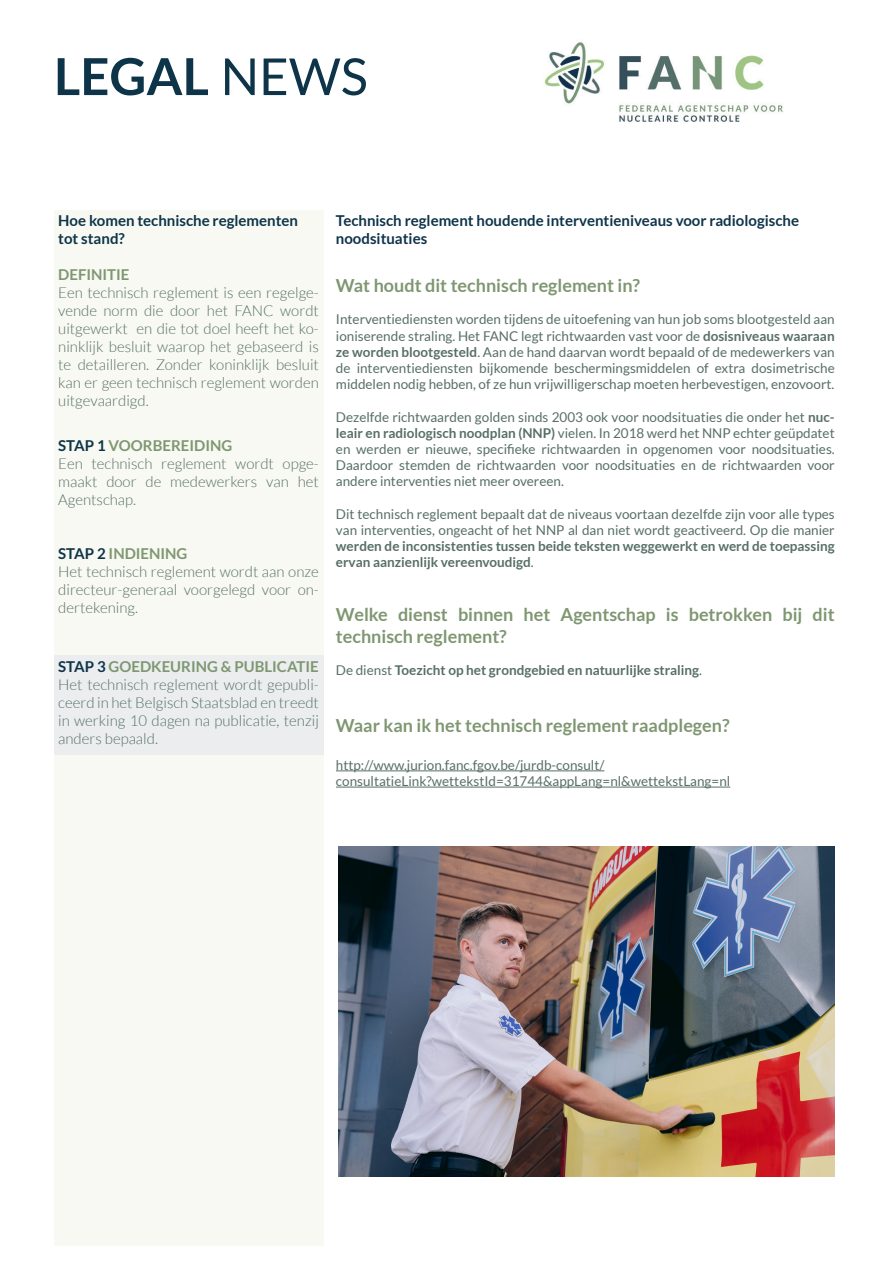
<style>
.page{position:relative;width:893px;height:1263px;background:#fff}
.page>*{position:absolute;margin:0;border:0;box-sizing:border-box;transform-origin:0 0}
.t1{font:700 51px "Lato";color:#0e3449}
.t2{font:700 18px/21.6px "Lato";color:#7f9771}
.t3{font:300 15px/18px "Lato";color:#576f66;text-align:justify}
.t4{font:700 15px/18px "Lato";color:#0e3449}
.t5{font:700 15px "Lato";color:#7f9771}
.t6{font:13.5px/16.2px "Lato";color:#576f66;text-align:justify}
.t7{font:700 13.5px "Lato";color:#576f66}
.s1{font-weight:400}
.s2{color:#0e3449}
.s3{font-weight:700}
</style>
<div class="page">
<div style="left:54px;top:210px;width:269px;height:1036px;background:#f7f9f2"></div>
<img style="left:545px;top:42px;width:238px;height:80px">
<hr style="left:336px;top:770px;width:268px;height:1px;background:#576f66">
<hr style="left:336px;top:787px;width:394px;height:1px;background:#576f66">
<div style="left:54px;top:656px;width:269px;height:99px;background:#ebedee"></div>
<img style="left:338px;top:846px;width:496px;height:331px">
<p class="t1" style="left:54px;top:47px;width:315px">LEGAL <span class="s1">NEWS</span></p>
<p class="t4" style="left:58px;top:212px;width:241px">Hoe komen technische reglementen tot stand?</p>
<p class="t5" style="left:58px;top:266px;width:73px">DEFINITIE</p>
<p class="t3" style="left:58px;top:284px;width:262px">Een technisch reglement is een regelge&shy;vende norm die door het FANC wordt uitgewerkt en die tot doel heeft het ko&shy;ninklijk besluit waarop het gebaseerd is te detailleren. Zonder koninklijk besluit kan er geen technisch reglement worden uitgevaardigd.</p>
<p class="t5" style="left:58px;top:437px;width:175px"><span class="s2">STAP 1</span> VOORBEREIDING</p>
<p class="t3" style="left:58px;top:454px;width:262px">Een technisch reglement wordt opge&shy;maakt door de medewerkers van het Agentschap.</p>
<p class="t5" style="left:58px;top:545px;width:131px"><span class="s2">STAP 2</span> INDIENING</p>
<p class="t3" style="left:58px;top:563px;width:262px">Het technisch reglement wordt aan onze directeur-generaal voorgelegd voor on&shy;dertekening.</p>
<p class="t5" style="left:58px;top:658px;width:262px"><span class="s2">STAP 3</span> GOEDKEURING &amp; PUBLICATIE</p>
<p class="t3" style="left:58px;top:676px;width:262px">Het technisch reglement wordt gepubli&shy;ceerd in het Belgisch Staatsblad en treedt in werking 10 dagen na publicatie, tenzij anders bepaald.</p>
<p class="t4" style="left:336px;top:212px;width:465px">Technisch reglement houdende interventieniveaus voor radiologische noodsituaties</p>
<p class="t2" style="left:336px;top:274px;width:306px">Wat houdt dit technisch reglement in?</p>
<p class="t6" style="left:336px;top:311px;width:500px">Interventiediensten worden tijdens de uitoefening van hun job soms blootgesteld aan ioniserende straling. Het FANC legt richtwaarden vast voor de <span class="s3">dosisniveaus waaraan ze worden blootgesteld</span>. Aan de hand daarvan wordt bepaald of de medewerkers van de interventiediensten bijkomende beschermingsmiddelen of extra dosimetrische middelen nodig hebben, of ze hun vrijwilligerschap moeten herbevestigen, enzovoort.</p>
<p class="t6" style="left:336px;top:408px;width:500px">Dezelfde richtwaarden golden sinds 2003 ook voor noodsituaties die onder het <span class="s3">nuc&shy;leair en radiologisch noodplan (NNP)</span> vielen. In 2018 werd het NNP echter geüpdatet en werden er nieuwe, specifieke richtwaarden in opgenomen voor noodsituaties.<br>Daardoor stemden de richtwaarden voor noodsituaties en de richtwaarden voor andere interventies niet meer overeen.</p>
<p class="t6" style="left:336px;top:506px;width:500px">Dit technisch reglement bepaalt dat de niveaus voortaan dezelfde zijn voor alle types van interventies, ongeacht of het NNP al dan niet wordt geactiveerd. Op die manier <span class="s3">werden de inconsistenties tussen beide teksten weggewerkt en werd de toepassing ervan aanzienlijk vereenvoudigd</span>.</p>
<p class="t2" style="left:336px;top:604px;width:500px">Welke dienst binnen het Agentschap is betrokken bij dit technisch reglement?</p>
<p class="t7" style="left:336px;top:663px;width:368px"><span class="s1">De dienst</span> Toezicht op het grondgebied en natuurlijke straling<span class="s1">.</span></p>
<p class="t2" style="left:336px;top:714px;width:395px">Waar kan ik het technisch reglement raadplegen?</p>
<p class="t6" style="left:336px;top:757px;width:396px">http://www.jurion.fanc.fgov.be/jurdb-consult/ consultatieLink?wettekstId=31744&amp;appLang=nl&amp;wettekstLang=nl</p>
</div>
